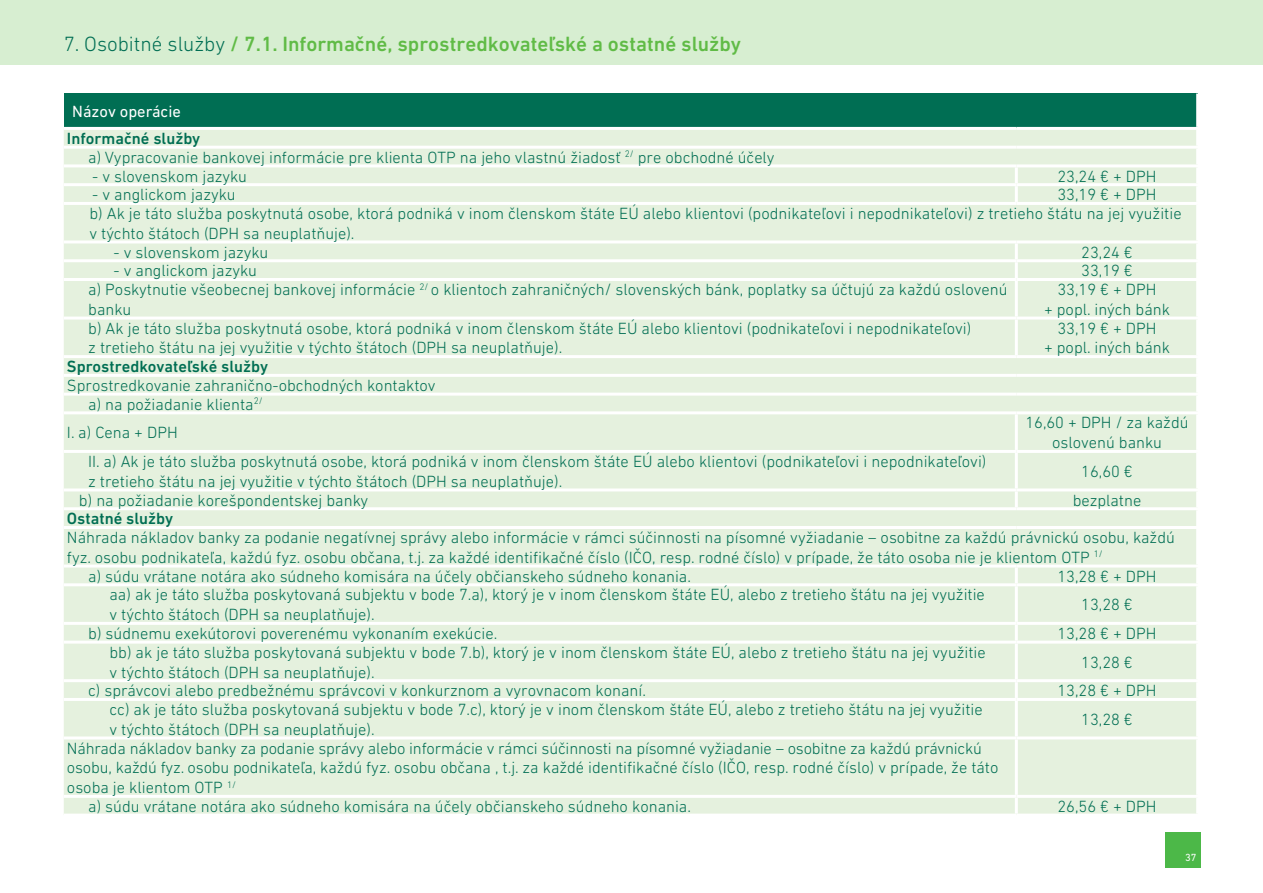
<style>
.page{position:relative;width:1263px;height:893px;background:#fff}
.page>*{position:absolute;margin:0;border:0;box-sizing:border-box;transform-origin:0 0}
.t1{font:500 21px "DIN Next W1 G";color:#60bb46}
.t2{font:300 16.5px/19.8px "DIN Next W1 G";color:#006e53}
.t3{font:500 16.5px "DIN Next W1 G";color:#006e53}
.t4{font:16.5px "DIN Next W1 G";color:#fff}
.t5{font:10.5px "DIN Next W1 G";color:#fff}
.s1{font-weight:300;color:#006e53}
.s2{font-weight:500}
</style>
<div class="page">
<div style="left:1165px;top:832px;width:36px;height:36px;background:#4cb848"></div>
<div style="left:0;top:0;width:1263px;height:64px;background:#d7eed1"></div>
<div style="left:64px;top:94px;width:1134px;height:34px;background:#006e53"></div>
<div style="left:64px;top:130px;width:1132px;height:684px;background:#e5f1de"></div>
<hr style="left:1196px;top:94px;width:3px;height:33px;background:#fff">
<hr style="left:64px;top:146px;width:952px;height:3px;background:#fff">
<hr style="left:1016px;top:146px;width:183px;height:3px;background:#fff">
<hr style="left:64px;top:164px;width:952px;height:3px;background:#fff">
<hr style="left:1015px;top:167px;width:3px;height:16px;background:#fff">
<hr style="left:1016px;top:164px;width:183px;height:3px;background:#fff">
<hr style="left:64px;top:183px;width:952px;height:3px;background:#fff">
<hr style="left:1015px;top:186px;width:3px;height:16px;background:#fff">
<hr style="left:1016px;top:183px;width:183px;height:3px;background:#fff">
<hr style="left:64px;top:202px;width:952px;height:3px;background:#fff">
<hr style="left:1016px;top:202px;width:183px;height:3px;background:#fff">
<hr style="left:64px;top:240px;width:952px;height:3px;background:#fff">
<hr style="left:1015px;top:243px;width:3px;height:16px;background:#fff">
<hr style="left:1016px;top:240px;width:183px;height:3px;background:#fff">
<hr style="left:64px;top:259px;width:952px;height:3px;background:#fff">
<hr style="left:1015px;top:262px;width:3px;height:16px;background:#fff">
<hr style="left:1016px;top:259px;width:183px;height:3px;background:#fff">
<hr style="left:64px;top:278px;width:952px;height:3px;background:#fff">
<hr style="left:1015px;top:281px;width:3px;height:36px;background:#fff">
<hr style="left:1016px;top:278px;width:183px;height:3px;background:#fff">
<hr style="left:64px;top:317px;width:952px;height:3px;background:#fff">
<hr style="left:1015px;top:320px;width:3px;height:35px;background:#fff">
<hr style="left:1016px;top:317px;width:183px;height:3px;background:#fff">
<hr style="left:64px;top:355px;width:952px;height:3px;background:#fff">
<hr style="left:1016px;top:355px;width:183px;height:3px;background:#fff">
<hr style="left:64px;top:374px;width:952px;height:3px;background:#fff">
<hr style="left:1016px;top:374px;width:183px;height:3px;background:#fff">
<hr style="left:64px;top:393px;width:952px;height:3px;background:#fff">
<hr style="left:1016px;top:393px;width:183px;height:3px;background:#fff">
<hr style="left:64px;top:411px;width:952px;height:3px;background:#fff">
<hr style="left:1015px;top:414px;width:3px;height:36px;background:#fff">
<hr style="left:1016px;top:411px;width:183px;height:3px;background:#fff">
<hr style="left:64px;top:450px;width:952px;height:3px;background:#fff">
<hr style="left:1015px;top:453px;width:3px;height:35px;background:#fff">
<hr style="left:1016px;top:450px;width:183px;height:3px;background:#fff">
<hr style="left:64px;top:488px;width:952px;height:3px;background:#fff">
<hr style="left:1015px;top:491px;width:3px;height:16px;background:#fff">
<hr style="left:1016px;top:488px;width:183px;height:3px;background:#fff">
<hr style="left:64px;top:507px;width:952px;height:3px;background:#fff">
<hr style="left:1016px;top:507px;width:183px;height:3px;background:#fff">
<hr style="left:64px;top:526px;width:952px;height:3px;background:#fff">
<hr style="left:1016px;top:526px;width:183px;height:3px;background:#fff">
<hr style="left:64px;top:565px;width:952px;height:3px;background:#fff">
<hr style="left:1015px;top:568px;width:3px;height:15px;background:#fff">
<hr style="left:1016px;top:565px;width:183px;height:3px;background:#fff">
<hr style="left:64px;top:583px;width:952px;height:3px;background:#fff">
<hr style="left:1015px;top:586px;width:3px;height:36px;background:#fff">
<hr style="left:1016px;top:583px;width:183px;height:3px;background:#fff">
<hr style="left:64px;top:622px;width:952px;height:3px;background:#fff">
<hr style="left:1015px;top:625px;width:3px;height:16px;background:#fff">
<hr style="left:1016px;top:622px;width:183px;height:3px;background:#fff">
<hr style="left:64px;top:641px;width:952px;height:3px;background:#fff">
<hr style="left:1015px;top:644px;width:3px;height:35px;background:#fff">
<hr style="left:1016px;top:641px;width:183px;height:3px;background:#fff">
<hr style="left:64px;top:679px;width:952px;height:3px;background:#fff">
<hr style="left:1015px;top:682px;width:3px;height:16px;background:#fff">
<hr style="left:1016px;top:679px;width:183px;height:3px;background:#fff">
<hr style="left:64px;top:698px;width:952px;height:3px;background:#fff">
<hr style="left:1015px;top:701px;width:3px;height:35px;background:#fff">
<hr style="left:1016px;top:698px;width:183px;height:3px;background:#fff">
<hr style="left:64px;top:736px;width:952px;height:3px;background:#fff">
<hr style="left:1015px;top:739px;width:3px;height:56px;background:#fff">
<hr style="left:1016px;top:736px;width:183px;height:3px;background:#fff">
<hr style="left:64px;top:795px;width:952px;height:3px;background:#fff">
<hr style="left:1015px;top:798px;width:3px;height:16px;background:#fff">
<hr style="left:1016px;top:795px;width:183px;height:3px;background:#fff">
<hr style="left:64px;top:127px;width:952px;height:3px;background:#fff">
<hr style="left:1016px;top:127px;width:183px;height:3px;background:#fff">
<p class="t1" style="left:64px;top:32px;width:679px"><span class="s1">7. Osobitné služby</span> / 7.1. Informačné, sprostredkovateľské a ostatné služby</p>
<p class="t4" style="left:72px;top:102px;width:110px">Názov operácie</p>
<p class="t2" style="left:88px;top:129px;width:688px;line-height:18.8px;text-indent:-21px"><span class="s2">Informačné služby<br></span>a) Vypracovanie bankovej informácie pre klienta OTP na jeho vlastnú žiadosť <sup>2/</sup> pre obchodné účely</p>
<p class="t2" style="left:92px;top:166px;width:156px">- v slovenskom jazyku</p>
<p class="t2" style="left:1057px;top:166px;width:100px">23,24 € + DPH</p>
<p class="t2" style="left:92px;top:185px;width:145px">- v anglickom jazyku</p>
<p class="t2" style="left:89px;top:185px;width:1094px;line-height:19.4px;text-indent:968px">33,19 € + DPH<br>b) Ak je táto služba poskytnutá osobe, ktorá podniká v inom členskom štáte EÚ alebo klientovi (podnikateľovi i nepodnikateľovi) z tretieho štátu na jej využitie v týchto štátoch (DPH sa neuplatňuje).</p>
<p class="t2" style="left:114px;top:242px;width:156px">- v slovenskom jazyku</p>
<p class="t2" style="left:1081px;top:242px;width:53px">23,24 €</p>
<p class="t2" style="left:114px;top:261px;width:145px">- v anglickom jazyku</p>
<p class="t2" style="left:1081px;top:261px;width:53px">33,19 €</p>
<p class="t2" style="left:88px;top:279px;width:921px">a) Poskytnutie všeobecnej bankovej informácie <sup>2/</sup> o klientoch zahraničných/ slovenských bánk, poplatky sa účtujú za každú oslovenú banku</p>
<p class="t2" style="left:1044px;top:279px;width:127px;text-align:center">33,19 € + DPH<br>+ popl. iných bánk</p>
<p class="t2" style="left:88px;top:318px;width:885px">b) Ak je táto služba poskytnutá osobe, ktorá podniká v inom členskom štáte EÚ alebo klientovi (podnikateľovi i nepodnikateľovi) z tretieho štátu na jej využitie v týchto štátoch (DPH sa neuplatňuje).</p>
<p class="t2" style="left:1044px;top:318px;width:127px;text-align:center">33,19 € + DPH<br>+ popl. iných bánk</p>
<p class="t3" style="left:67px;top:357px;width:203px">Sprostredkovateľské služby</p>
<p class="t2" style="left:88px;top:376px;width:349px;line-height:18.8px;text-indent:-21px">Sprostredkovanie zahranično-obchodných kontaktov a) na požiadanie klienta<sup>2/</sup></p>
<p class="t2" style="left:67px;top:423px;width:112px">I. a) Cena + DPH</p>
<p class="t2" style="left:1025px;top:413px;width:165px;text-align:center">16,60 + DPH / za každú oslovenú banku</p>
<p class="t2" style="left:88px;top:451px;width:900px">II. a) Ak je táto služba poskytnutá osobe, ktorá podniká v inom členskom štáte EÚ alebo klientovi (podnikateľovi i nepodnikateľovi) z tretieho štátu na jej využitie v týchto štátoch (DPH sa neuplatňuje).</p>
<p class="t2" style="left:1081px;top:461px;width:53px">16,60 €</p>
<p class="t2" style="left:79px;top:490px;width:291px">b) na požiadanie korešpondentskej banky</p>
<p class="t2" style="left:1073px;top:490px;width:70px">bezplatne</p>
<p class="t3" style="left:67px;top:509px;width:108px">Ostatné služby</p>
<p class="t2" style="left:67px;top:527px;width:1109px">Náhrada nákladov banky za podanie negatívnej správy alebo informácie v rámci súčinnosti na písomné vyžiadanie – osobitne za každú právnickú osobu, každú</p>
<p class="t2" style="left:67px;top:547px;width:1037px">fyz. osobu podnikateľa, každú fyz. osobu občana, t.j. za každé identifikačné číslo (IČO, resp. rodné číslo) v prípade, že táto osoba nie je klientom OTP <sup>1/</sup></p>
<p class="t2" style="left:88px;top:566px;width:604px">a) súdu vrátane notára ako súdneho komisára na účely občianskeho súdneho konania.</p>
<p class="t2" style="left:1057px;top:566px;width:100px">13,28 € + DPH</p>
<p class="t2" style="left:109px;top:585px;width:877px">aa) ak je táto služba poskytovaná subjektu v bode 7.a), ktorý je v inom členskom štáte EÚ, alebo z tretieho štátu na jej využitie v týchto štátoch (DPH sa neuplatňuje).</p>
<p class="t2" style="left:1081px;top:595px;width:53px">13,28 €</p>
<p class="t2" style="left:88px;top:623px;width:411px">b) súdnemu exekútorovi poverenému vykonaním exekúcie.</p>
<p class="t2" style="left:1057px;top:623px;width:100px">13,28 € + DPH</p>
<p class="t2" style="left:109px;top:642px;width:878px">bb) ak je táto služba poskytovaná subjektu v bode 7.b), ktorý je v inom členskom štáte EÚ, alebo z tretieho štátu na jej využitie v týchto štátoch (DPH sa neuplatňuje).</p>
<p class="t2" style="left:1081px;top:652px;width:53px">13,28 €</p>
<p class="t2" style="left:88px;top:681px;width:559px">c) správcovi alebo predbežnému správcovi v konkurznom a vyrovnacom konaní.</p>
<p class="t2" style="left:1057px;top:681px;width:100px">13,28 € + DPH</p>
<p class="t2" style="left:109px;top:699px;width:875px">cc) ak je táto služba poskytovaná subjektu v bode 7.c), ktorý je v inom členskom štáte EÚ, alebo z tretieho štátu na jej využitie v týchto štátoch (DPH sa neuplatňuje).</p>
<p class="t2" style="left:1081px;top:709px;width:53px">13,28 €</p>
<p class="t2" style="left:67px;top:738px;width:916px">Náhrada nákladov banky za podanie správy alebo informácie v rámci súčinnosti na písomné vyžiadanie – osobitne za každú právnickú</p>
<p class="t2" style="left:67px;top:758px;width:933px">osobu, každú fyz. osobu podnikateľa, každú fyz. osobu občana , t.j. za každé identifikačné číslo (IČO, resp. rodné číslo) v prípade, že táto</p>
<p class="t2" style="left:67px;top:777px;width:171px">osoba je klientom OTP <sup>1/</sup></p>
<p class="t2" style="left:88px;top:796px;width:604px">a) súdu vrátane notára ako súdneho komisára na účely občianskeho súdneho konania.</p>
<p class="t2" style="left:1057px;top:796px;width:100px">26,56 € + DPH</p>
<p class="t5" style="left:1185px;top:851px;width:13px">37</p>
</div>
